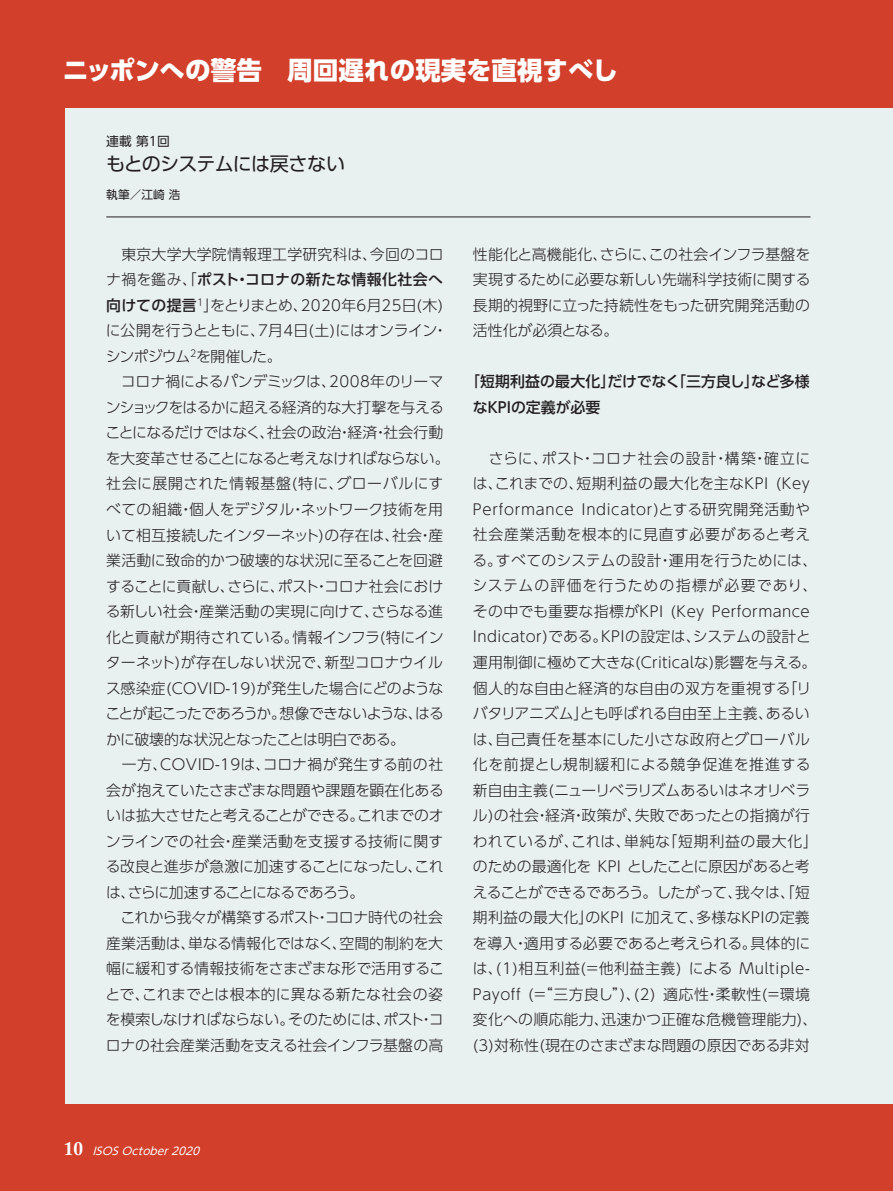
<style>
.page{position:relative;width:893px;height:1191px;background:#d23f2a}
.page>*{position:absolute;margin:0;border:0;box-sizing:border-box;transform-origin:0 0}
.t1{font:800 25.5px "UD Shin Go Pro";color:#fff}
.t2{font:19.2px "UD Shin Go Pro";letter-spacing:-.045em;color:#231f20}
.t3{font:300 14.85px/25.5px "UD Shin Go Pro";letter-spacing:-.015em;color:#231f20}
.t4{font:300 14.85px/25.5px "UD Shin Go Pro";letter-spacing:.005em;color:#231f20;text-align:justify}
.t5{font:500 14.85px/25.5px "UD Shin Go Pro";color:#231f20}
.t6{font:12.75px "UD Shin Go Pro";color:#231f20}
.t7{font:11.7px "UD Shin Go Pro";color:#231f20}
.t8{font:italic 10.65px "UD Shin M Go Pro";color:#fff}
.s1{font-weight:500}
.s2{font-family:"Adobe Caslon Pro";font-weight:700;font-style:normal;font-size:19.2px}
</style>
<div class="page">
<div style="left:65px;top:108px;width:828px;height:995px;background:#e9f0f0"></div>
<hr style="left:106px;top:217px;width:704px;height:1px;background:#231f20">
<h1 class="t1" style="left:63px;top:49px;width:557px">ニッポンへの警告　周回遅れの現実を直視すべし</h1>
<p class="t6" style="left:106px;top:131px;width:65px">連載 第1回</p>
<p class="t2" style="left:106px;top:148px;width:241px">もとのシステムには戻さない</p>
<p class="t7" style="left:106px;top:185px;width:76px">執筆／江崎 浩</p>
<p class="t3" style="left:105px;top:241px;width:346px">　東京大学大学院情報理工学研究科は、今回のコロナ禍を鑑み、「<span class="s1">ポスト・コロナの新たな情報化社会へ向けての提言</span><sup>1</sup>」をとりまとめ、2020年6月25日(木)に公開を行うとともに、7月4日(土)にはオンライン・シンポジウム<sup>2</sup>を開催した。<br>　コロナ禍によるパンデミックは、2008年のリーマンショックをはるかに超える経済的な大打撃を与えることになるだけではなく、社会の政治・経済・社会行動を大変革させることになると考えなければならない。社会に展開された情報基盤(特に、グローバルにすべての組織・個人をデジタル・ネットワーク技術を用いて相互接続したインターネット)の存在は、社会・産業活動に致命的かつ破壊的な状況に至ることを回避することに貢献し、さらに、ポスト・コロナ社会における新しい社会・産業活動の実現に向けて、さらなる進化と貢献が期待されている。情報インフラ(特にインターネット)が存在しない状況で、新型コロナウイルス感染症(COVID-19)が発生した場合にどのようなことが起こったであろうか。想像できないような、はるかに破壊的な状況となったことは明白である。<br>　一方、COVID-19は、コロナ禍が発生する前の社会が抱えていたさまざまな問題や課題を顕在化あるいは拡大させたと考えることができる。これまでのオンラインでの社会・産業活動を支援する技術に関する改良と進歩が急激に加速することになったし、これは、さらに加速することになるであろう。<br>　これから我々が構築するポスト・コロナ時代の社会産業活動は、単なる情報化ではなく、空間的制約を大幅に緩和する情報技術をさまざまな形で活用することで、これまでとは根本的に異なる新たな社会の姿を模索しなければならない。そのためには、ポスト・コロナの社会産業活動を支える社会インフラ基盤の高</p>
<p class="t4" style="left:473px;top:241px;width:339px">性能化と高機能化、さらに、この社会インフラ基盤を実現するために必要な新しい先端科学技術に関する長期的視野に立った持続性をもった研究開発活動の活性化が必須となる。</p>
<p class="t5" style="left:473px;top:368px;width:338px;text-indent:-8px">「短期利益の最大化」だけでなく「三方良し」など多様なKPIの定義が必要</p>
<p class="t4" style="left:472px;top:445px;width:347px;text-align:left">　さらに、ポスト・コロナ社会の設計・構築・確立には、これまでの、短期利益の最大化を主なKPI (Key<br>Performance Indicator)とする研究開発活動や社会産業活動を根本的に見直す必要があると考える。すべてのシステムの設計・運用を行うためには、システムの評価を行うための指標が必要であり、その中でも重要な指標がKPI (Key Performance<br>Indicator)である。KPIの設定は、システムの設計と運用制御に極めて大きな(Criticalな)影響を与える。個人的な自由と経済的な自由の双方を重視する「リバタリアニズム」とも呼ばれる自由至上主義、あるいは、自己責任を基本にした小さな政府とグローバル化を前提とし規制緩和による競争促進を推進する新自由主義(ニューリベラリズムあるいはネオリベラル)の社会・経済・政策が、失敗であったとの指摘が行われているが、これは、単純な「短期利益の最大化」のための最適化を KPI としたことに原因があると考えることができるであろう。したがって、我々は、「短期利益の最大化」のKPI に加えて、多様なKPIの定義を導入・適用する必要であると考えられる。具体的には、(1)相互利益(＝他利益主義) による Multiple-<br>Payoff (＝“三方良し”)、(2) 適応性・柔軟性(＝環境変化への順応能力、迅速かつ正確な危機管理能力)、(3)対称性(現在のさまざまな問題の原因である非対</p>
<p class="t8" style="left:64px;top:1142px;width:141px"><span class="s2">1 0</span> ISOSOctober2020</p>
</div>
